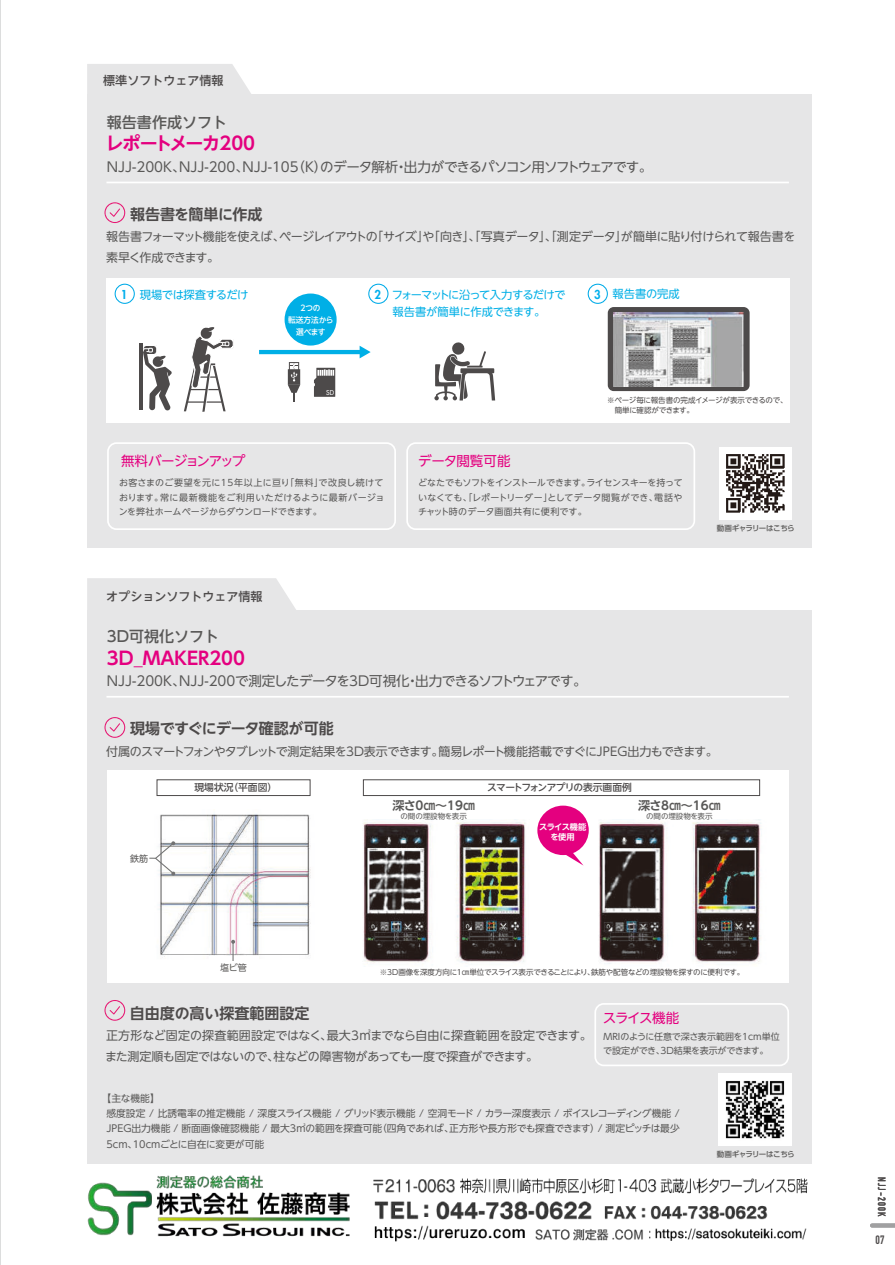
<style>
.page{position:relative;width:895px;height:1265px;background:#fff}
.page>*{position:absolute;margin:0;border:0;box-sizing:border-box;transform-origin:0 0}
.t1{font:700 18px "UD Shin Go NT Pro De";color:#e4007f}
.t2{font:700 18px "UD Shin Go NT Pro De";letter-spacing:-.05em;color:#e4007f}
.t3{font:700 15px "UD Shin Go NT Pro De";letter-spacing:-.005em;color:#4d4a4a}
.t4{font:500 15px "UD Shin Go NT Pro";color:#595857}
.t5{font:13.5px "UD Shin Go NT Pro";letter-spacing:-.03em;color:#595857}
.t6{font:13.5px "UD Shin Go NT Pro";letter-spacing:-.06em;color:#e4007f}
.t7{font:13.5px "UD Shin Go NT Pro";letter-spacing:-.01em;color:#e4007f}
.t8{font:12px/21px "UD Shin Go NT Pro";letter-spacing:-.015em;color:#595857}
.t9{font:12px/21px "UD Shin Go NT Pro";letter-spacing:-.04em;color:#595857}
.t10{font:12px "UD Shin Go NT Pro";letter-spacing:-.06em;color:#595857}
.t11{font:500 12px "UD Shin Go NT Pro";color:#4d4a4a}
.t12{font:700 12px "UD Shin Go NT Pro De";letter-spacing:-.05em;color:#595857}
.t13{font:800 12px "Futura";color:#00afec;scale:.95 1}
.t14{font:12px "DIN Engschrift Alternate";color:#4d4a4a}
.t15{font:11.25px/16.5px "UD Shin Go NT Pro";letter-spacing:-.035em;color:#00afe6}
.t16{font:10.5px "DIN Engschrift Alternate";letter-spacing:.1em;color:#4d4a4a}
.t17{font:9.75px/15px "UD Shin Go NT Pro";letter-spacing:-.005em;color:#595857}
.t18{font:500 9.75px "UD Shin Go NT Pro";letter-spacing:-.07em;color:#4d4a4a}
.t19{font:500 9.75px "UD Shin Go NT Pro";letter-spacing:-.035em;color:#4d4a4a}
.t20{font:9px/14.2px "UD Shin Go NT Pro";color:#595857;text-align:justify}
.t21{font:700 8.25px/10.5px "UD Shin Go NT Pro De";letter-spacing:-.055em;color:#fff;text-align:center}
.t22{font:500 8.1px/12px "UD Shin Go NT Pro";letter-spacing:-.02em;color:#fff;text-align:center;scale:.95 1}
.t23{font:7.5px/10.5px "UD Shin Go NT Pro";letter-spacing:-.035em;color:#4d4a4a}
.t24{font:500 7.5px "UD Shin Go Pro";letter-spacing:-.07em;color:#595857}
.t25{font:7.5px "UD Shin Go NT Pro";letter-spacing:-.015em;color:#595857}
.t26{font:6.6px "Futura";color:#fff}
.s1{font-family:"Koz Go Pr 6 N"}
</style>
<div class="page">
<hr style="left:0;top:0;width:1px;height:1264px;background:#dcdddd">
<div style="left:87px;top:95px;width:724px;height:453px;background:#e6e6e7"></div>
<img style="left:719px;top:447px;width:72px;height:72px">
<hr style="left:106px;top:182px;width:682px;height:1px;background:#fff">
<div style="left:107px;top:442px;width:289px;height:88px;border:2px solid #fff;border-radius:9px"></div>
<div style="left:406px;top:442px;width:289px;height:88px;border:2px solid #fff;border-radius:9px"></div>
<div style="left:106px;top:279px;width:683px;height:144px;background:#fff"></div>
<svg style="left:288px;top:362px;width:12px;height:39px"></svg>
<svg style="left:314px;top:368px;width:21px;height:29px"></svg>
<svg style="left:184px;top:327px;width:49px;height:85px"></svg>
<hr style="left:139px;top:343px;width:3px;height:67px;background:#4d4a4a">
<svg style="left:143px;top:346px;width:29px;height:64px"></svg>
<hr style="left:259px;top:350px;width:102px;height:4px;background:#00afe6">
<svg style="left:359px;top:346px;width:11px;height:12px"></svg>
<div style="left:284px;top:293px;width:52px;height:52px;background:#00afe6;border-radius:50%"></div>
<svg style="left:434px;top:342px;width:61px;height:58px"></svg>
<div style="left:607px;top:307px;width:142px;height:84px;background:#4d4a4a;border-radius:6px"></div>
<img style="left:613px;top:312px;width:130px;height:74px">
<div style="left:115px;top:284px;width:20px;height:20px;border:1px solid #00abe8;border-radius:50%"></div>
<div style="left:368px;top:284px;width:20px;height:20px;border:1px solid #00abe8;border-radius:50%"></div>
<div style="left:587px;top:284px;width:20px;height:20px;border:1px solid #00abe8;border-radius:50%"></div>
<div style="left:88px;top:610px;width:723px;height:553px;background:#e6e6e7"></div>
<hr style="left:106px;top:696px;width:682px;height:1px;background:#fff">
<div style="left:107px;top:770px;width:681px;height:212px;background:#fff"></div>
<img style="left:363px;top:820px;width:163px;height:143px">
<img style="left:582px;top:820px;width:179px;height:144px">
<img style="left:159px;top:814px;width:152px;height:143px">
<div style="left:209px;top:956px;width:50px;height:9px;background:#fff"></div>
<svg style="left:231px;top:939px;width:4px;height:22px"></svg>
<svg style="left:149px;top:841px;width:26px;height:34px"></svg>
<div style="left:537px;top:805px;width:51px;height:50px;background:#e4007f;border-radius:50%"></div>
<svg style="left:556px;top:847px;width:27px;height:18px"></svg>
<div style="left:157px;top:779px;width:153px;height:16px;border:1px solid #4d4a4a"></div>
<div style="left:363px;top:779px;width:396px;height:16px;border:1px solid #4d4a4a"></div>
<svg style="left:104px;top:717px;width:21px;height:20px"></svg>
<svg style="left:104px;top:202px;width:21px;height:21px"></svg>
<svg style="left:104px;top:1000px;width:21px;height:20px"></svg>
<img style="left:718px;top:1073px;width:73px;height:72px">
<div style="left:594px;top:1003px;width:195px;height:63px;border:2px solid #fff;border-radius:9px"></div>
<div style="left:87px;top:64px;width:166px;height:31px;background:#e6e6e7"></div>
<div style="left:87px;top:578px;width:209px;height:33px;background:#e6e6e7"></div>
<svg style="left:871px;top:1223px;width:23px;height:4px"></svg>
<img style="left:87px;top:1160px;width:725px;height:82px">
<h3 class="t11" style="left:103px;top:71px;width:121px">標準ソフトウェア情報</h3>
<h2 class="t4" style="left:107px;top:110px;width:121px">報告書作成ソフト</h2>
<h1 class="t2" style="left:105px;top:129px;width:151px">レポートメーカ200</h1>
<h3 class="t5" style="left:107px;top:156px;width:547px">NJJ-200K、NJJ-200、NJJ-105（K）のデータ解析・出力ができるパソコン用ソフトウェアです。</h3>
<h2 class="t3" style="left:130px;top:202px;width:134px">報告書を簡単に作成</h2>
<h3 class="t9" style="left:106px;top:226px;width:690px">報告書フォーマット機能を使えば、ページレイアウトの「サイズ」や「向き」、「写真データ」、「測定データ」が簡単に貼り付けられて報告書を素早く作成できます。</h3>
<p class="t15" style="left:140px;top:286px;width:110px">現場では探査するだけ</p>
<p class="t15" style="left:392px;top:286px;width:175px">フォーマットに沿って入力するだけで報告書が簡単に作成できます。</p>
<p class="t15" style="left:612px;top:285px;width:69px">報告書の完成</p>
<h3 class="t13" style="left:121px;top:286px;width:8px">1</h3>
<h3 class="t13" style="left:374px;top:286px;width:8px">2</h3>
<h3 class="t13" style="left:594px;top:286px;width:8px">3</h3>
<p class="t22" style="left:288px;top:301px;width:49px">２つの<br>転送方法から選べます</p>
<p class="t26" style="left:326px;top:388px;width:9px">SD</p>
<h3 class="t6" style="left:121px;top:450px;width:126px">無料バージョンアップ</h3>
<p class="t20" style="left:119px;top:475px;width:267px">お客さまのご要望を元に15年以上に亘り「無料」で改良し続けております。常に最新機能をご利用いただけるように最新バージョンを弊社ホームページからダウンロードできます。</p>
<h3 class="t11" style="left:106px;top:586px;width:157px">オプションソフトウェア情報</h3>
<p class="t23" style="left:614px;top:394px;width:174px;text-indent:-8px">※ページ毎に報告書の完成イメージが表示できるので、簡単に確認ができます。</p>
<h3 class="t7" style="left:418px;top:450px;width:94px">データ閲覧可能</h3>
<p class="t20" style="left:418px;top:475px;width:266px">どなたでもソフトをインストールできます。ライセンスキーを持っていなくても、「レポートリーダー」としてデータ閲覧ができ、電話やチャット時のデータ画面共有に便利です。</p>
<p class="t24" style="left:716px;top:522px;width:79px">動画ギャラリーはこちら</p>
<h2 class="t4" style="left:107px;top:624px;width:114px">3D可視化ソフト</h2>
<h1 class="t1" style="left:107px;top:643px;width:139px">3D_MAKER200</h1>
<h3 class="t5" style="left:107px;top:670px;width:481px">NJJ-200K、NJJ-200で測定したデータを3D可視化・出力できるソフトウェアです。</h3>
<h2 class="t3" style="left:130px;top:716px;width:205px">現場ですぐにデータ確認が可能</h2>
<h3 class="t10" style="left:106px;top:741px;width:613px">付属のスマートフォンやタブレットで測定結果を3D表示できます。簡易レポート機能搭載ですぐにJPEG出力もできます。</h3>
<p class="t19" style="left:194px;top:779px;width:84px">現場状況（平面図）</p>
<p class="t18" style="left:487px;top:779px;width:146px">スマートフォンアプリの表示画面例</p>
<p class="t20" style="left:130px;top:850px;width:19px">鉄筋</p>
<h3 class="t12" style="left:392px;top:795px;width:84px">深さ0㎝～19㎝</h3>
<p class="t25" style="left:400px;top:810px;width:68px">の間の埋設物を表示</p>
<p class="t21" style="left:539px;top:821px;width:49px">スライス機能を使用</p>
<h3 class="t12" style="left:638px;top:795px;width:84px">深さ8㎝～16㎝</h3>
<p class="t25" style="left:646px;top:810px;width:68px">の間の埋設物を表示</p>
<p class="t20" style="left:220px;top:959px;width:28px">塩ビ管</p>
<p class="t23" style="left:380px;top:966px;width:366px"><span class="s1">※</span>3D画像を深度方向に1㎝単位でスライス表示できることにより、鉄筋や配管などの埋設物を探すのに便利です。</p>
<h3 class="t6" style="left:603px;top:1006px;width:78px">スライス機能</h3>
<p class="t20" style="left:603px;top:1028px;width:178px">MRIのように任意で深さ表示範囲を1cm単位で設定ができ、3D結果を表示ができます。</p>
<h2 class="t3" style="left:130px;top:1000px;width:181px">自由度の高い探査範囲設定</h2>
<h3 class="t8" style="left:105px;top:1024px;width:488px">正方形など固定の探査範囲設定ではなく、最大3㎡までなら自由に探査範囲を設定できます。また測定順も固定ではないので、柱などの障害物があっても一度で探査ができます。</h3>
<p class="t17" style="left:106px;top:1090px;width:574px;text-indent:-5px">【主な機能】<br>感度設定 / 比誘電率の推定機能 / 深度スライス機能 / グリッド表示機能 / 空洞モード / カラー深度表示 / ボイスレコーディング機能 / JPEG出力機能 / 断面画像確認機能 / 最大3㎡の範囲を探査可能（四角であれば、正方形や長方形でも探査できます）/ 測定ピッチは最少5cm、10cmごとに自在に変更が可能</p>
<p class="t24" style="left:716px;top:1148px;width:79px">動画ギャラリーはこちら</p>
<p class="t16" style="left:887px;top:1177px;width:41px;rotate:90deg">NJJ-200K</p>
<h3 class="t14" style="left:875px;top:1232px;width:10px">07</h3>
</div>
